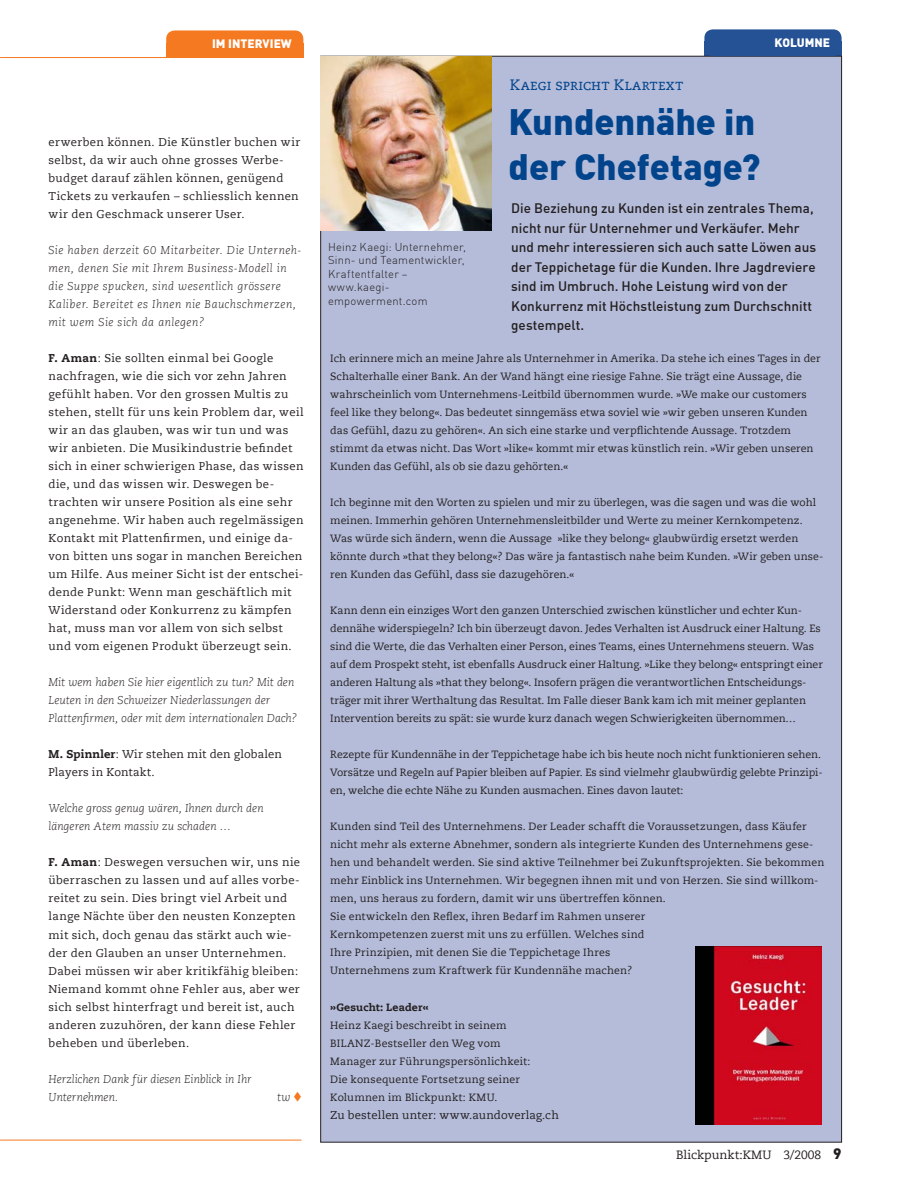
<style>
.page{position:relative;width:922px;height:1195px;background:#fff}
.page>*{position:absolute;margin:0;border:0;box-sizing:border-box;transform-origin:0 0}
.t1{font:900 36px/45px "DIN";color:#01448c}
.t2{font:15px "Caecilia Roman SC";letter-spacing:.01em;color:#01448c}
.t3{font:500 13.5px/19.5px "DIN";color:#231f20}
.t4{font:12px "Caecilia LT";color:#231f20}
.t5{font:900 12px "DIN";color:#fff}
.t6{font:11.25px/18px "Caecilia LT";letter-spacing:.035em;color:#231f20}
.t7{font:italic 300 11.25px/18px "Caecilia LT";letter-spacing:.04em;color:#231f20}
.t8{font:italic 300 11.25px/18px "Caecilia LT";color:#231f20}
.t9{font:italic 300 11.25px/18px "Caecilia LT";letter-spacing:-.005em;color:#231f20}
.t10{font:11.25px/18px "Caecilia LT";letter-spacing:.01em;color:#231f20}
.t11{font:300 11.25px/13.5px "DIN";letter-spacing:.015em;color:#231f20}
.t12{font:italic 300 11.25px "Caecilia LT";letter-spacing:.02em;color:#231f20}
.t13{font:10.5px/18px "Caecilia LT";letter-spacing:.005em;color:#231f20}
.s1{font-weight:800}
.s2{color:#f47921}
.s3{font-family:"DIN";font-weight:900;font-size:15px}
</style>
<div class="page">
<div style="left:704px;top:42px;width:138px;height:14px;background:#255195"></div>
<div style="left:321px;top:56px;width:520px;height:1085px;background:#b5bcd9"></div>
<div style="left:704px;top:29px;width:138px;height:27px;background:#255195;border-radius:9px"></div>
<div style="left:166px;top:30px;width:137px;height:27px;background:#f47921;border-radius:9px"></div>
<hr style="left:2px;top:1139px;width:300px;height:1px;background:#f47921">
<hr style="left:2px;top:57px;width:301px;height:1px;background:#f47921">
<img style="left:321px;top:56px;width:171px;height:174px">
<img style="left:696px;top:946px;width:125px;height:177px">
<p class="t5" style="left:212px;top:36px;width:81px">IM INTERVIEW</p>
<p class="t5" style="left:774px;top:35px;width:57px">KOLUMNE</p>
<p class="t6" style="left:49px;top:133px;width:253px">erwerben können. Die Künstler buchen wir selbst, da wir auch ohne grosses Werbe&shy;budget darauf zählen können, genügend Tickets zu verkaufen – schliesslich kennen wir den Geschmack unserer User.</p>
<p class="t7" style="left:49px;top:241px;width:254px">Sie haben derzeit 60 Mitarbeiter. Die Unterneh&shy;men, denen Sie mit Ihrem Business-Modell in die Suppe spucken, sind wesentlich grössere Kaliber. Bereitet es Ihnen nie Bauchschmerzen, mit wem Sie sich da anlegen?</p>
<p class="t6" style="left:49px;top:349px;width:257px"><span class="s1">F. Aman</span>: Sie sollten einmal bei Google nachfragen, wie die sich vor zehn Jahren gefühlt haben. Vor den grossen Multis zu stehen, stellt für uns kein Problem dar, weil wir an das glauben, was wir tun und was wir anbieten. Die Musikindustrie befindet sich in einer schwierigen Phase, das wissen die, und das wissen wir. Deswegen be&shy;trachten wir unsere Position als eine sehr angenehme. Wir haben auch regelmässigen Kontakt mit Plattenfirmen, und einige da&shy;von bitten uns sogar in manchen Bereichen um Hilfe. Aus meiner Sicht ist der entschei&shy;dende Punkt: Wenn man geschäftlich mit Widerstand oder Konkurrenz zu kämpfen hat, muss man vor allem von sich selbst und vom eigenen Produkt überzeugt sein.</p>
<p class="t8" style="left:49px;top:673px;width:250px">Mit wem haben Sie hier eigentlich zu tun? Mit den<br>Leuten in den Schweizer Niederlassungen der<br>Plattenfirmen, oder mit dem internationalen Dach?</p>
<p class="t10" style="left:49px;top:745px;width:235px"><span class="s1">M. Spinnler</span>: Wir stehen mit den globalen<br>Players in Kontakt.</p>
<p class="t9" style="left:49px;top:799px;width:217px">Welche gross genug wären, Ihnen durch den längeren Atem massiv zu schaden …</p>
<p class="t6" style="left:49px;top:853px;width:253px"><span class="s1">F. Aman</span>: Deswegen versuchen wir, uns nie überraschen zu lassen und auf alles vorbe&shy;reitet zu sein. Dies bringt viel Arbeit und lange Nächte über den neusten Konzepten mit sich, doch genau das stärkt auch wie&shy;der den Glauben an unser Unternehmen.<br>Dabei müssen wir aber kritikfähig bleiben:<br>Niemand kommt ohne Fehler aus, aber wer sich selbst hinterfragt und bereit ist, auch anderen zuzuhören, der kann diese Fehler beheben und überleben.</p>
<p class="t9" style="left:49px;top:1069px;width:205px">Herzlichen Dank für diesen Einblick in Ihr<br>Unternehmen.</p>
<p class="t12" style="left:277px;top:1089px;width:27px">tw<span class="s2">▼</span></p>
<p class="t2" style="left:510px;top:76px;width:175px">Kaegi spricht Klartext</p>
<p class="t11" style="left:328px;top:240px;width:139px">Heinz Kaegi: Unternehmer,<br>Sinn- und Teamentwickler,<br>Kraftentfalter – www.kaegi&shy;empowerment.com</p>
<p class="t1" style="left:509px;top:97px;width:253px">Kundennähe in der Chefetage?</p>
<p class="t3" style="left:511px;top:198px;width:306px">Die Beziehung zu Kunden ist ein zentrales Thema, nicht nur für Unternehmer und Verkäufer. Mehr und mehr interessieren sich auch satte Löwen aus der Teppichetage für die Kunden. Ihre Jagdreviere sind im Umbruch. Hohe Leistung wird von der Konkurrenz mit Höchstleistung zum Durchschnitt gestempelt.</p>
<p class="t13" style="left:330px;top:349px;width:492px">Ich erinnere mich an meine Jahre als Unternehmer in Amerika. Da stehe ich eines Tages in der Schalterhalle einer Bank. An der Wand hängt eine riesige Fahne. Sie trägt eine Aussage, die wahrscheinlich vom Unternehmens-Leitbild übernommen wurde. »We make our customers feel like they belong«. Das bedeutet sinngemäss etwa soviel wie »wir geben unseren Kunden das Gefühl, dazu zu gehören«. An sich eine starke und verpflichtende Aussage. Trotzdem stimmt da etwas nicht. Das Wort »like« kommt mir etwas künstlich rein. »Wir geben unseren Kunden das Gefühl, als ob sie dazu gehörten.«</p>
<p class="t13" style="left:330px;top:493px;width:495px">Ich beginne mit den Worten zu spielen und mir zu überlegen, was die sagen und was die wohl meinen. Immerhin gehören Unternehmensleitbilder und Werte zu meiner Kernkompetenz.<br>Was würde sich ändern, wenn die Aussage »like they belong« glaubwürdig ersetzt werden könnte durch »that they belong«? Das wäre ja fantastisch nahe beim Kunden. »Wir geben unse&shy;ren Kunden das Gefühl, dass sie dazugehören.«</p>
<p class="t13" style="left:330px;top:601px;width:494px">Kann denn ein einziges Wort den ganzen Unterschied zwischen künstlicher und echter Kun&shy;dennähe widerspiegeln? Ich bin überzeugt davon. Jedes Verhalten ist Ausdruck einer Haltung. Es sind die Werte, die das Verhalten einer Person, eines Teams, eines Unternehmens steuern. Was auf dem Prospekt steht, ist ebenfalls Ausdruck einer Haltung. »Like they belong« entspringt einer anderen Haltung als »that they belong«. Insofern prägen die verantwortlichen Entscheidungs&shy;träger mit ihrer Werthaltung das Resultat. Im Falle dieser Bank kam ich mit meiner geplanten Intervention bereits zu spät: sie wurde kurz danach wegen Schwierigkeiten übernommen…</p>
<p class="t13" style="left:330px;top:745px;width:494px">Rezepte für Kundennähe in der Teppichetage habe ich bis heute noch nicht funktionieren sehen.<br>Vorsätze und Regeln auf Papier bleiben auf Papier. Es sind vielmehr glaubwürdig gelebte Prinzipi&shy;en, welche die echte Nähe zu Kunden ausmachen. Eines davon lautet:</p>
<p class="t13" style="left:330px;top:817px;width:496px">Kunden sind Teil des Unternehmens. Der Leader schafft die Voraussetzungen, dass Käufer nicht mehr als externe Abnehmer, sondern als integrierte Kunden des Unternehmens gese&shy;hen und behandelt werden. Sie sind aktive Teilnehmer bei Zukunftsprojekten. Sie bekommen mehr Einblick ins Unternehmen. Wir begegnen ihnen mit und von Herzen. Sie sind willkom&shy;men, uns heraus zu fordern, damit wir uns übertreffen können.<br>Sie entwickeln den Reflex, ihren Bedarf im Rahmen unserer<br>Kernkompetenzen zuerst mit uns zu erfüllen. Welches sind<br>Ihre Prinzipien, mit denen Sie die Teppichetage Ihres<br>Unternehmens zum Kraftwerk für Kundennähe machen?</p>
<p class="t13" style="left:330px;top:997px;width:202px"><span class="s1">»Gesucht: Leader«<br></span>Heinz Kaegi beschreibt in seinem<br>BILANZ-Bestseller den Weg vom<br>Manager zur Führungspersönlichkeit:<br>Die konsequente Fortsetzung seiner<br>Kolumnen im Blickpunkt: KMU.</p>
<p class="t10" style="left:330px;top:1105px;width:230px">Zu bestellen unter: www.aundoverlag.ch</p>
<p class="t4" style="left:676px;top:1147px;width:167px">Blickpunkt:KMU 3/2008 <span class="s3">9</span></p>
</div>
